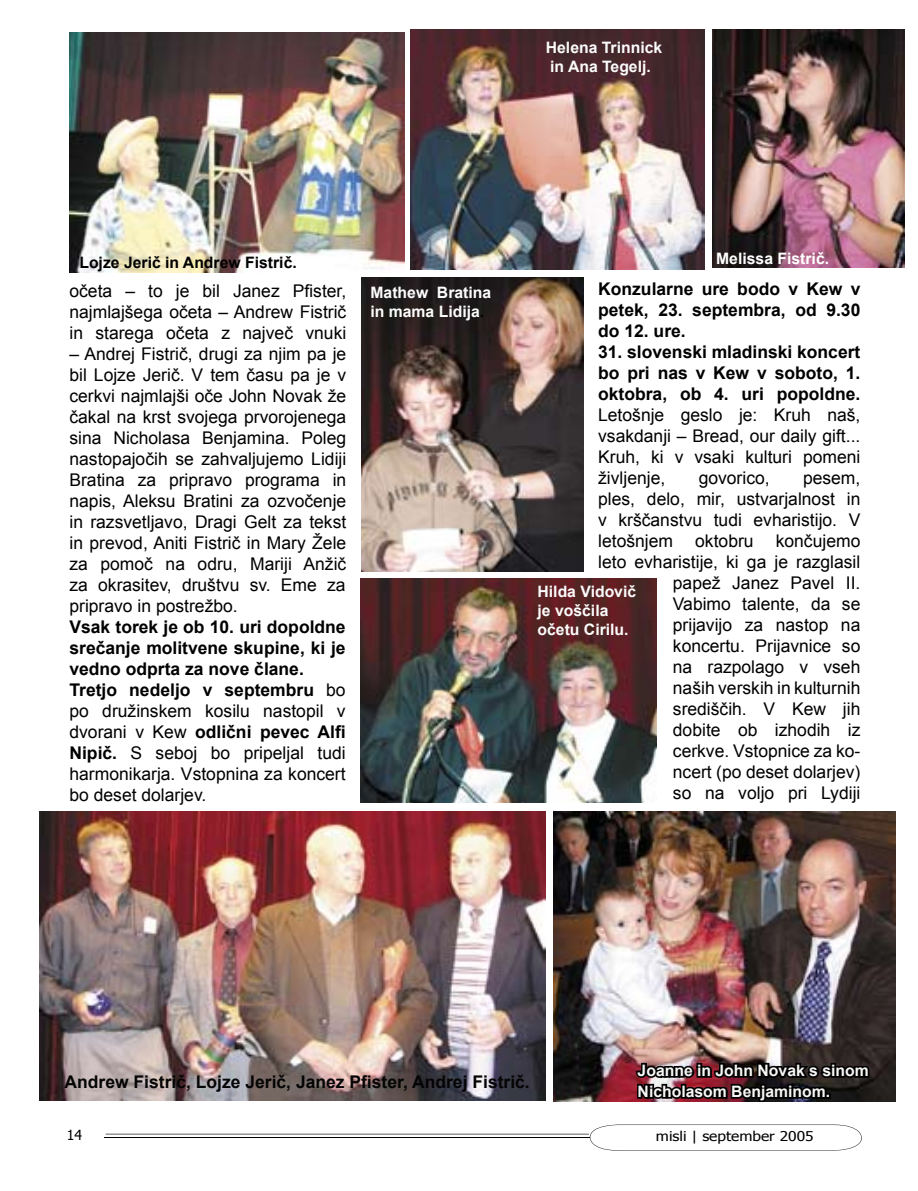
<style>
.page{position:relative;width:918px;height:1191px;background:#fff}
.page>*{position:absolute;margin:0;border:0;box-sizing:border-box;transform-origin:0 0}
.t1{font:17.5px/21px "Arial";color:#000;text-align:justify}
.t2{font:700 17.5px/21px "Arial";color:#000;text-align:justify}
.t3{font:700 17.5px "Arial";color:#050505}
.t4{font:700 15.75px/18.9px "Arial";color:#fbfbfb}
.t5{font:700 15.75px/21px "Arial";color:#f7f7f6}
.t6{font:700 15.75px "Arial";color:#000}
.t7{font:700 15.75px/18.9px "Arial";color:#fdfdfd}
.t8{font:700 15.75px "Arial";color:#fff}
.t9{font:14px "Tahoma";color:#000}
.t10{font:13.47px "Tahoma";color:#000;scale:1.16 1}
.s1{font-weight:700}
.s2{color:#000}
</style>
<div class="page">
<hr style="left:104px;top:1137px;width:486px;height:1px;background:#000">
<svg style="left:106px;top:1124px;width:756px;height:26px"></svg>
<img style="left:106px;top:1134px;width:483px;height:1px">
<img style="left:69px;top:32px;width:335px;height:240px">
<img style="left:411px;top:30px;width:293px;height:240px">
<img style="left:712px;top:30px;width:192px;height:238px">
<img style="left:553px;top:811px;width:342px;height:290px">
<img style="left:40px;top:811px;width:505px;height:289px">
<img style="left:634px;top:1056px;width:237px;height:46px">
<img style="left:361px;top:278px;width:222px;height:293px">
<img style="left:360px;top:579px;width:296px;height:223px">
<p class="t4" style="left:546px;top:38px;width:118px">Helena Trinnick in Ana Tegelj.</p>
<p class="t6" style="left:79px;top:252px;width:219px">Lojze Jerič in Andrew Fistrič.</p>
<p class="t1" style="left:69px;top:281px;width:278px">očeta – to je bil Janez Pfister, najmlajšega očeta – Andrew Fistrič in starega očeta z največ vnuki</p>
<p class="t1" style="left:69px;top:344px;width:278px;text-align:left">– Andrej Fistrič, drugi za njim pa je bil Lojze Jerič. V tem času pa je v cerkvi najmlajši oče John Novak že čakal na krst svojega prvorojenega sina Nicholasa Benjamina. Poleg nastopajočih se zahvaljujemo Lidiji<br>Bratina za pripravo programa in napis, Aleksu Bratini za ozvočenje in razsvetljavo, Dragi Gelt za tekst in prevod, Aniti Fistrič in Mary Žele za pomoč na odru, Mariji Anžič za okrasitev, društvu sv. Eme za pripravo in postrežbo.<br><span class="s1">Vsak torek je ob 10. uri dopoldne srečanje molitvene skupine, ki je vedno odprta za nove člane.<br>Tretjo nedeljo v septembru</span> bo po družinskem kosilu nastopil v dvorani v Kew <span class="s1">odlični pevec Alfi<br>Nipič.</span> S seboj bo pripeljal tudi harmonikarja. Vstopnina za koncert bo deset dolarjev.</p>
<p class="t7" style="left:370px;top:283px;width:122px">Mathew Bratina in mama Lidija<span class="s2">.</span></p>
<p class="t8" style="left:716px;top:248px;width:114px">Melissa Fistrič.</p>
<p class="t2" style="left:598px;top:278px;width:264px">Konzularne ure bodo v Kew v petek, 23. septembra, od 9.30 do 12. ure.</p>
<p class="t1" style="left:598px;top:341px;width:264px"><span class="s1">31. slovenski mladinski koncert bo pri nas v Kew v soboto, 1. oktobra, ob 4. uri popoldne.<br></span>Letošnje geslo je: Kruh naš, vsakdanji – Bread, our daily gift...<br>Kruh, ki v vsaki kulturi pomeni življenje,</p>
<p class="t1" style="left:698px;top:467px;width:72px">govorico,</p>
<p class="t1" style="left:598px;top:467px;width:264px;text-indent:205px">pesem, ples, delo, mir, ustvarjalnost in v krščanstvu tudi evharistijo. V letošnjem</p>
<p class="t1" style="left:598px;top:530px;width:264px;text-align:right">končujemo<br>leto evharistije, ki ga je razglasil papež Janez Pavel II.<br>Vabimo talente, da se<br>prijavijo za nastop na koncertu. Prijavnice so<br>na razpolago v vseh<br>naših verskih in kulturnih središčih. V Kew jih<br>dobite ob izhodih iz<br>cerkve. Vstopnice za ko-<br>ncert (po deset dolarjev)<br>so na voljo pri Lydiji</p>
<p class="t1" style="left:695px;top:530px;width:60px">oktobru</p>
<p class="t4" style="left:537px;top:582px;width:100px">Hilda Vidovič je voščila očetu Cirilu.</p>
<p class="t3" style="left:64px;top:1070px;width:467px">Andrew Fistrič, Lojze Jerič, Janez Pfister, Andrej Fistrič.</p>
<p class="t5" style="left:637px;top:1060px;width:233px">Joanne in John Novak s sinom<br>Nicholasom Benjaminom.</p>
<p class="t9" style="left:67px;top:1125px;width:17px">14</p>
<p class="t10" style="left:656px;top:1126px;width:137px">misli | september 2005</p>
</div>
